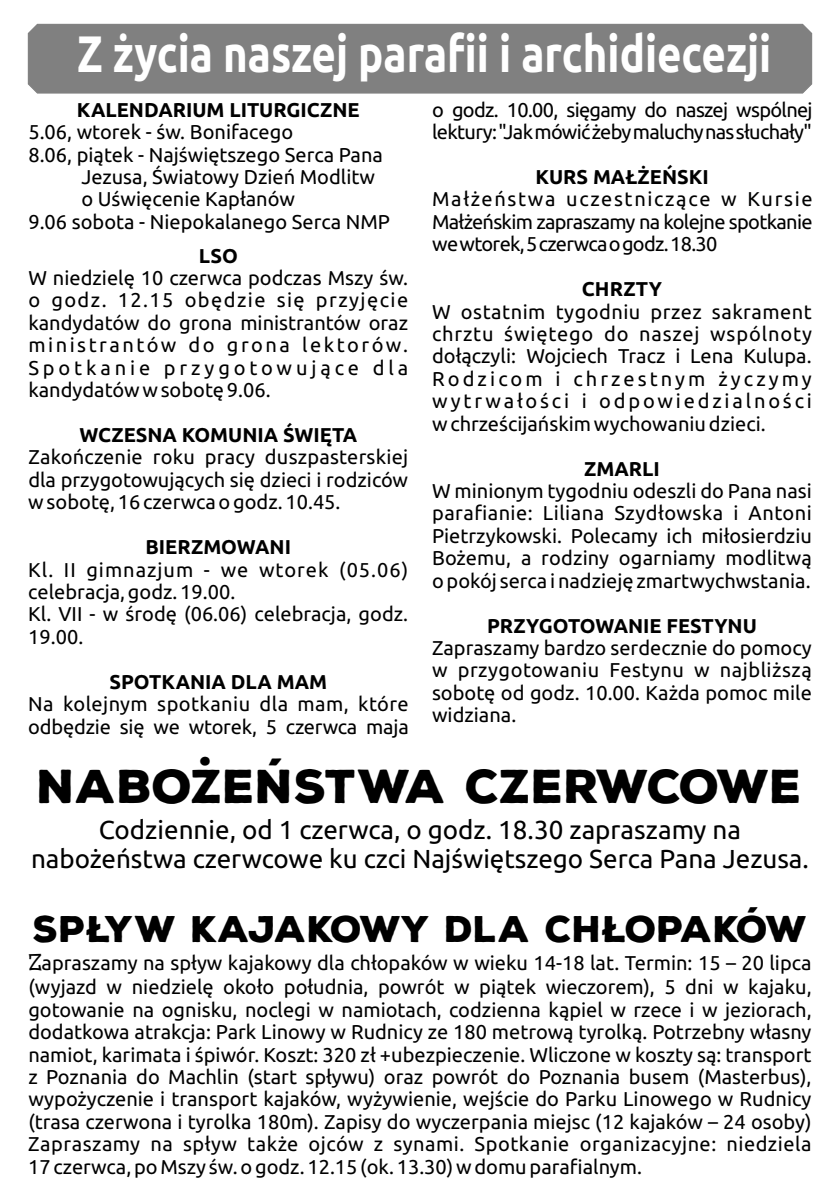
<style>
.page{position:relative;width:840px;height:1191px;background:#fff}
.page>*{position:absolute;margin:0;border:0;box-sizing:border-box;transform-origin:0 0}
.t1{font:700 51.2px "Ubuntu";color:#fff;scale:.82 1}
.t2{font:900 46px "Nexa Rust Sans";letter-spacing:.01em;color:#000}
.t3{font:900 36px "Nexa Rust Sans";letter-spacing:.01em;color:#000}
.t4{font:26px/29.2px "Ubuntu";color:#000;text-align:center}
.t5{font:20px/22.4px "Ubuntu";color:#000;text-align:justify}
.t6{font:700 20px "Ubuntu";color:#000}
.t7{font:20px/22.4px "Ubuntu";letter-spacing:-.035em;color:#000}
.s1{font-family:"Minya Nouvelle";font-size:24px}
</style>
<div class="page">
<div style="left:27px;top:23px;width:785px;height:71px;background:#808080"></div>
<h1 class="t1" style="left:77px;top:32px;width:847px">Z życia naszej parafii i archidiecezji</h1>
<p class="t6" style="left:77px;top:101px;width:284px">KALENDARIUM LITURGICZNE</p>
<p class="t5" style="left:28px;top:122px;width:266px">5.06, wtorek - św. Bonifacego</p>
<p class="t5" style="left:28px;top:144px;width:356px">8.06, piątek - Najświętszego Serca Pana</p>
<p class="t5" style="left:81px;top:167px;width:295px">Jezusa, Światowy Dzień Modlitw</p>
<p class="t5" style="left:81px;top:189px;width:215px">o Uświęcenie Kapłanów</p>
<p class="t5" style="left:28px;top:212px;width:363px">9.06 sobota - Niepokalanego Serca NMP</p>
<p class="t6" style="left:199px;top:247px;width:41px">LSO</p>
<p class="t5" style="left:28px;top:268px;width:381px">W niedzielę 10 czerwca podczas Mszy św. o godz. 12.15 obędzie się przyjęcie kandydatów do grona ministrantów oraz ministrantów do grona lektorów.<br>Spotkanie przygotowujące dla kandydatów w sobotę 9.06.</p>
<p class="t6" style="left:79px;top:426px;width:279px">WCZESNA KOMUNIA ŚWIĘTA</p>
<p class="t5" style="left:28px;top:447px;width:381px">Zakończenie roku pracy duszpasterskiej dla przygotowujących się dzieci i rodziców w sobotę, 16 czerwca o godz. 10.45.</p>
<p class="t6" style="left:145px;top:538px;width:147px">BIERZMOWANI</p>
<p class="t5" style="left:28px;top:559px;width:381px;text-align:left">Kl. II gimnazjum - we wtorek (05.06) celebracja, godz. 19.00.<br>Kl. VII - w środę (06.06) celebracja, godz.<br>19.00.</p>
<p class="t6" style="left:109px;top:673px;width:219px">SPOTKANIA DLA MAM</p>
<p class="t5" style="left:28px;top:694px;width:382px">Na kolejnym spotkaniu dla mam, które odbędzie się we wtorek, 5 czerwca maja</p>
<p class="t7" style="left:432px;top:100px;width:382px">o godz. 10.00, sięgamy do naszej wspólnej lektury:"Jakmówićżebymaluchynassłuchały"</p>
<p class="t6" style="left:535px;top:168px;width:175px">KURS MAŁŻEŃSKI</p>
<p class="t5" style="left:432px;top:189px;width:382px">Małżeństwa uczestniczące w Kursie Małżeńskim zapraszamy na kolejne spotkanie wewtorek,5czerwcaogodz.18.30</p>
<p class="t6" style="left:581px;top:281px;width:82px">CHRZTY</p>
<p class="t5" style="left:432px;top:301px;width:381px">W ostatnim tygodniu przez sakrament chrztu świętego do naszej wspólnoty dołączyli: Wojciech Tracz i Lena Kulupa.<br>Rodzicom i chrzestnym życzymy wytrwałości i odpowiedzialności w chrześcijańskim wychowaniu dzieci.</p>
<p class="t6" style="left:584px;top:460px;width:77px">ZMARLI</p>
<p class="t5" style="left:432px;top:481px;width:381px">W minionym tygodniu odeszli do Pana nasi parafianie: Liliana Szydłowska i Antoni Pietrzykowski. Polecamy ich miłosierdziu Bożemu, a rodziny ogarniamy modlitwą o pokój serca i nadzieję zmartwychwstania.</p>
<p class="t6" style="left:487px;top:617px;width:271px">PRZYGOTOWANIE FESTYNU</p>
<p class="t5" style="left:432px;top:638px;width:381px">Zapraszamy bardzo serdecznie do pomocy w przygotowaniu Festynu w najbliższą sobotę od godz. 10.00. Każda pomoc mile widziana.</p>
<h2 class="t2" style="left:38px;top:766px;width:765px">NABOŻEŃSTWA CZERWCOWE</h2>
<h3 class="t4" style="left:31px;top:816px;width:779px">Codziennie, od 1 czerwca, o godz. 18.30 zapraszamy na nabożeństwa czerwcowe ku czci Najświętszego Serca Pana Jezusa.</h3>
<h3 class="t3" style="left:33px;top:913px;width:775px">SPŁYW KAJAKOWY DLA CHŁOPAKÓW</h3>
<p class="t5" style="left:28px;top:952px;width:784px;line-height:24.2px"><span class="s1">Z</span>apraszamy na spływ kajakowy dla chłopaków w wieku 14-18 lat. Termin: 15 – 20 lipca (wyjazd w niedzielę około południa, powrót w piątek wieczorem), 5 dni w kajaku,</p>
<p class="t5" style="left:28px;top:999px;width:784px">gotowanie na ognisku, noclegi w namiotach, codzienna kąpiel w rzece i w jeziorach, dodatkowa atrakcja: Park Linowy w Rudnicy ze 180 metrową tyrolką. Potrzebny własny namiot, karimata i śpiwór. Koszt: 320 zł +ubezpieczenie. Wliczone w koszty są: transport z Poznania do Machlin (start spływu) oraz powrót do Poznania busem (Masterbus), wypożyczenie i transport kajaków, wyżywienie, wejście do Parku Linowego w Rudnicy (trasa czerwona i tyrolka 180m). Zapisy do wyczerpania miejsc (12 kajaków – 24 osoby)<br>Zapraszamy na spływ także ojców z synami. Spotkanie organizacyjne: niedziela 17 czerwca, po Mszy św. o godz. 12.15 (ok. 13.30) w domu parafialnym.</p>
</div>
